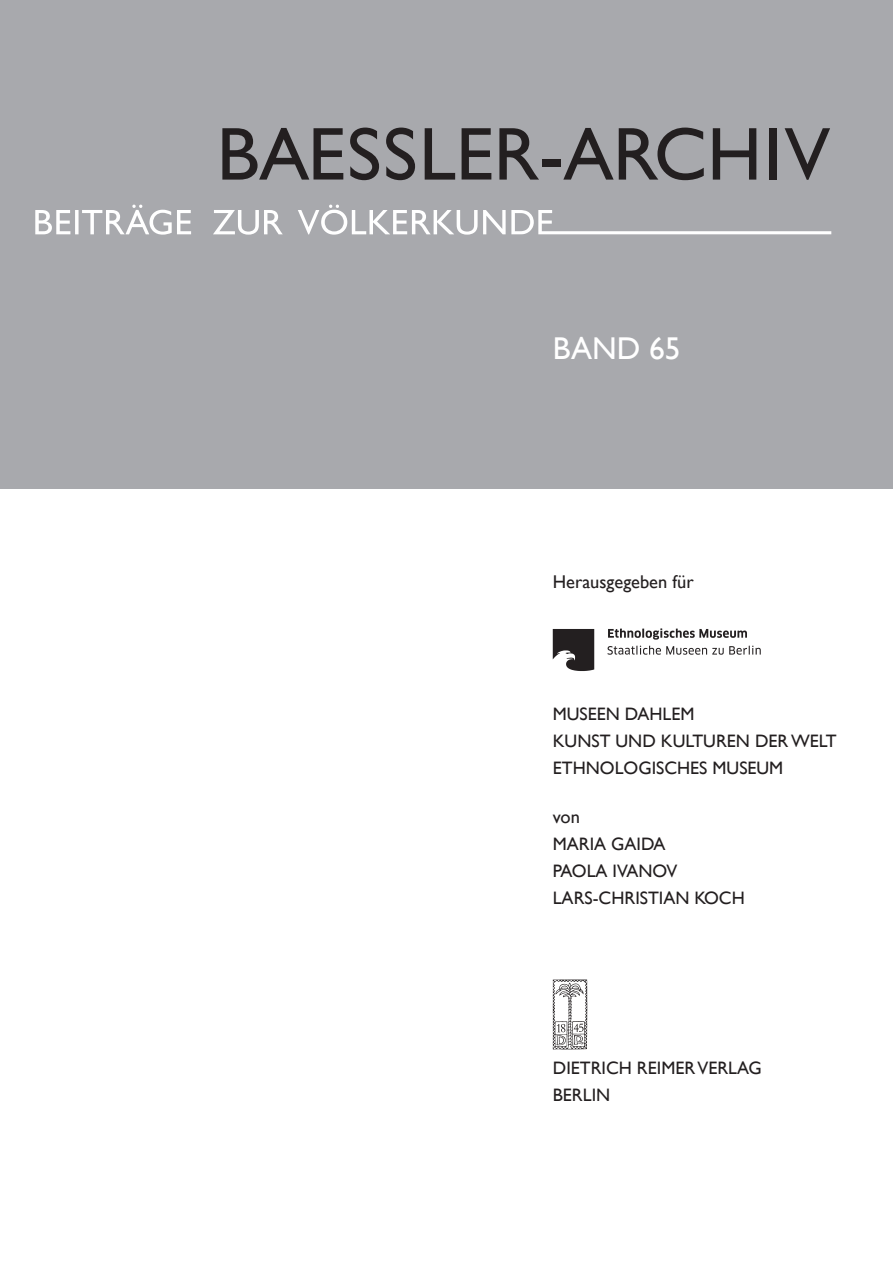
<style>
.page{position:relative;width:893px;height:1263px;background:#fff}
.page>*{position:absolute;margin:0;border:0;box-sizing:border-box;transform-origin:0 0}
.t1{font:75.3px "Gill Sans";color:#231f20}
.t2{font:31.5px "Gill Sans";color:#fff}
.t3{font:18.45px "Gill Sans";color:#231f20}
.t4{font:18px/27px "Gill Sans";color:#231f20}
</style>
<div class="page">
<div style="left:0;top:0;width:893px;height:488px;background:#a8a9ad"></div>
<svg style="left:35px;top:205px;width:796px;height:30px"></svg>
<img style="left:553px;top:980px;width:35px;height:69px">
<img style="left:552px;top:628px;width:209px;height:43px">
<h1 class="t1" style="left:217px;top:110px;width:615px">BAESSLER-ARCHIV</h1>
<h2 class="t2" style="left:553px;top:330px;width:129px">BAND 65</h2>
<p class="t3" style="left:553px;top:571px;width:142px">Herausgegeben für</p>
<p class="t4" style="left:553px;top:700px;width:285px">MUSEEN DAHLEM<br>KUNST UND KULTUREN DER WELT<br>ETHNOLOGISCHES MUSEUM</p>
<p class="t3" style="left:553px;top:806px;width:29px">von</p>
<p class="t4" style="left:553px;top:830px;width:194px">MARIA GAIDA<br>PAOLA IVANOV<br>LARS-CHRISTIAN KOCH</p>
<p class="t4" style="left:553px;top:1054px;width:210px">DIETRICH REIMER VERLAG<br>BERLIN</p>
</div>
